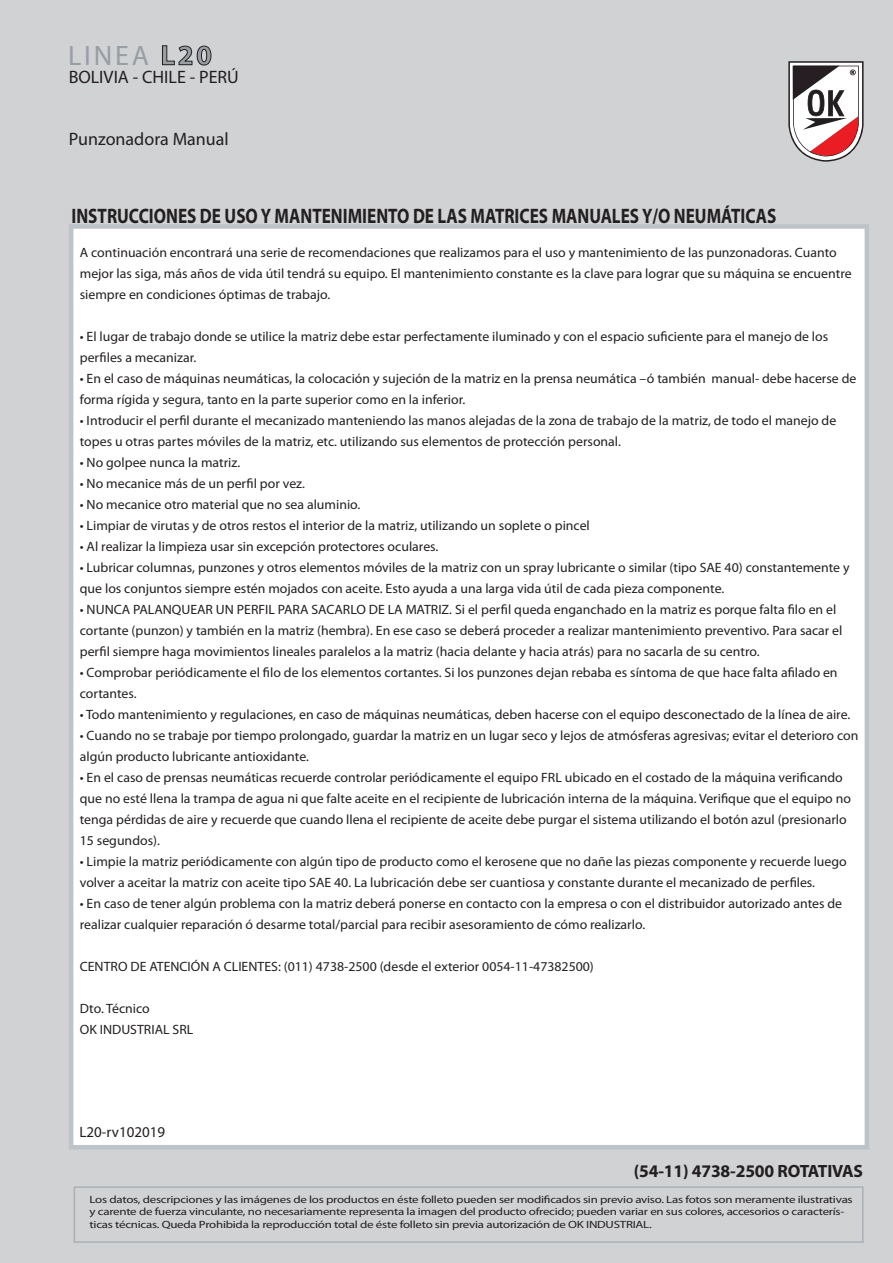
<style>
.page{position:relative;width:893px;height:1263px;background:#d1d2d4}
.page>*{position:absolute;margin:0;border:0;box-sizing:border-box;transform-origin:0 0}
.t1{font:28.2px "Myriad Pro";color:#979ea4}
.t2{font:700 21px "Myriad Pro";color:#231f20;scale:.82 1}
.t3{font:18px "Myriad Pro";color:#231f20}
.t4{font:700 17.85px "Myriad Pro";letter-spacing:-.01em;color:#231f20}
.t5{font:15px "Myriad Pro";color:#231f20}
.t6{font:13.5px/21px "Myriad Pro";color:#231f20}
.t7{font:10.5px/12.6px "Myriad Pro";letter-spacing:-.02em;color:#231f20;scale:1.23 1}
.s1{font-weight:700}
</style>
<div class="page">
<svg style="left:74px;top:1186px;width:790px;height:57px"></svg>
<svg style="left:788px;top:61px;width:76px;height:101px;background:#bba4a6"></svg>
<div style="left:69px;top:224px;width:800px;height:925px;background:#fff"></div>
<svg style="left:162px;top:45px;width:50px;height:21px"></svg>
<h1 class="t1" style="left:68px;top:38px;width:145px">LINEA <span class="s1">L20</span></h1>
<h3 class="t3" style="left:69px;top:65px;width:172px">BOLIVIA - CHILE - PERÚ</h3>
<h3 class="t3" style="left:69px;top:128px;width:161px">Punzonadora Manual</h3>
<h2 class="t2" style="left:72px;top:202px;width:861px">INSTRUCCIONES DE USO Y MANTENIMIENTO DE LAS MATRICES MANUALES Y/O NEUMÁTICAS</h2>
<p class="t6" style="left:80px;top:241px;width:773px">A continuación encontrará una serie de recomendaciones que realizamos para el uso y mantenimiento de las punzonadoras. Cuanto mejor las siga, más años de vida útil tendrá su equipo. El mantenimiento constante es la clave para lograr que su máquina se encuentre siempre en condiciones óptimas de trabajo.</p>
<p class="t6" style="left:80px;top:325px;width:750px">• El lugar de trabajo donde se utilice la matriz debe estar perfectamente iluminado y con el espacio su ciente para el manejo de los per les a mecanizar.</p>
<p class="t6" style="left:80px;top:367px;width:778px">• En el caso de máquinas neumáticas, la colocación y sujeción de la matriz en la prensa neumática –ó también manual- debe hacerse de forma rígida y segura, tanto en la parte superior como en la inferior.</p>
<p class="t6" style="left:80px;top:409px;width:758px">• Introducir el per l durante el mecanizado manteniendo las manos alejadas de la zona de trabajo de la matriz, de todo el manejo de topes u otras partes móviles de la matriz, etc. utilizando sus elementos de protección personal.</p>
<p class="t6" style="left:80px;top:451px;width:162px">• No golpee nunca la matriz.</p>
<p class="t6" style="left:80px;top:472px;width:227px">• No mecanice más de un per l por vez.</p>
<p class="t6" style="left:80px;top:493px;width:282px">• No mecanice otro material que no sea aluminio.</p>
<p class="t6" style="left:80px;top:514px;width:512px">• Limpiar de virutas y de otros restos el interior de la matriz, utilizando un soplete o pincel</p>
<p class="t6" style="left:80px;top:535px;width:360px">• Al realizar la limpieza usar sin excepción protectores oculares.</p>
<p class="t6" style="left:80px;top:556px;width:771px">• Lubricar columnas, punzones y otros elementos móviles de la matriz con un spray lubricante o similar (tipo SAE 40) constantemente y que los conjuntos siempre estén mojados con aceite. Esto ayuda a una larga vida útil de cada pieza componente.</p>
<p class="t6" style="left:80px;top:598px;width:764px">• NUNCA PALANQUEAR UN PERFIL PARA SACARLO DE LA MATRIZ. Si el per l queda enganchado en la matriz es porque falta lo en el cortante (punzon) y también en la matriz (hembra). En ese caso se deberá proceder a realizar mantenimiento preventivo. Para sacar el per l siempre haga movimientos lineales paralelos a la matriz (hacia delante y hacia atrás) para no sacarla de su centro.</p>
<p class="t6" style="left:80px;top:661px;width:759px">• Comprobar periódicamente el lo de los elementos cortantes. Si los punzones dejan rebaba es síntoma de que hace falta a lado en cortantes.</p>
<p class="t6" style="left:80px;top:703px;width:772px">• Todo mantenimiento y regulaciones, en caso de máquinas neumáticas, deben hacerse con el equipo desconectado de la línea de aire.</p>
<p class="t6" style="left:80px;top:724px;width:780px">• Cuando no se trabaje por tiempo prolongado, guardar la matriz en un lugar seco y lejos de atmósferas agresivas; evitar el deterioro con algún producto lubricante antioxidante.</p>
<p class="t6" style="left:80px;top:766px;width:773px">• En el caso de prensas neumáticas recuerde controlar periódicamente el equipo FRL ubicado en el costado de la máquina veri cando que no esté llena la trampa de agua ni que falte aceite en el recipiente de lubricación interna de la máquina. Veri que que el equipo no tenga pérdidas de aire y recuerde que cuando llena el recipiente de aceite debe purgar el sistema utilizando el botón azul (presionarlo 15 segundos).</p>
<p class="t6" style="left:80px;top:850px;width:768px">• Limpie la matriz periódicamente con algún tipo de producto como el kerosene que no dañe las piezas componente y recuerde luego volver a aceitar la matriz con aceite tipo SAE 40. La lubricación debe ser cuantiosa y constante durante el mecanizado de per les.</p>
<p class="t6" style="left:80px;top:893px;width:764px">• En caso de tener algún problema con la matriz deberá ponerse en contacto con la empresa o con el distribuidor autorizado antes de realizar cualquier reparación ó desarme total/parcial para recibir asesoramiento de cómo realizarlo.</p>
<p class="t6" style="left:80px;top:956px;width:516px">CENTRO DE ATENCIÓN A CLIENTES: (011) 4738-2500 (desde el exterior 0054-11-47382500)</p>
<p class="t6" style="left:80px;top:998px;width:115px">Dto. Técnico<br>OK INDUSTRIAL SRL</p>
<p class="t5" style="left:79px;top:1123px;width:87px">L20-rv102019</p>
<h3 class="t4" style="left:634px;top:1160px;width:231px">(54-11) 4738-2500 ROTATIVAS</h3>
<p class="t7" style="left:90px;top:1193px;width:622px">Los datos, descripciones y las imágenes de los productos en éste folleto pueden ser modi cados sin previo aviso. Las fotos son meramente ilustrativas y carente de fuerza vinculante, no necesariamente representa la imagen del producto ofrecido; pueden variar en sus colores, accesorios o caracterís&shy;ticas técnicas. Queda Prohibida la reproducción total de éste folleto sin previa autorización de OK INDUSTRIAL.</p>
</div>
